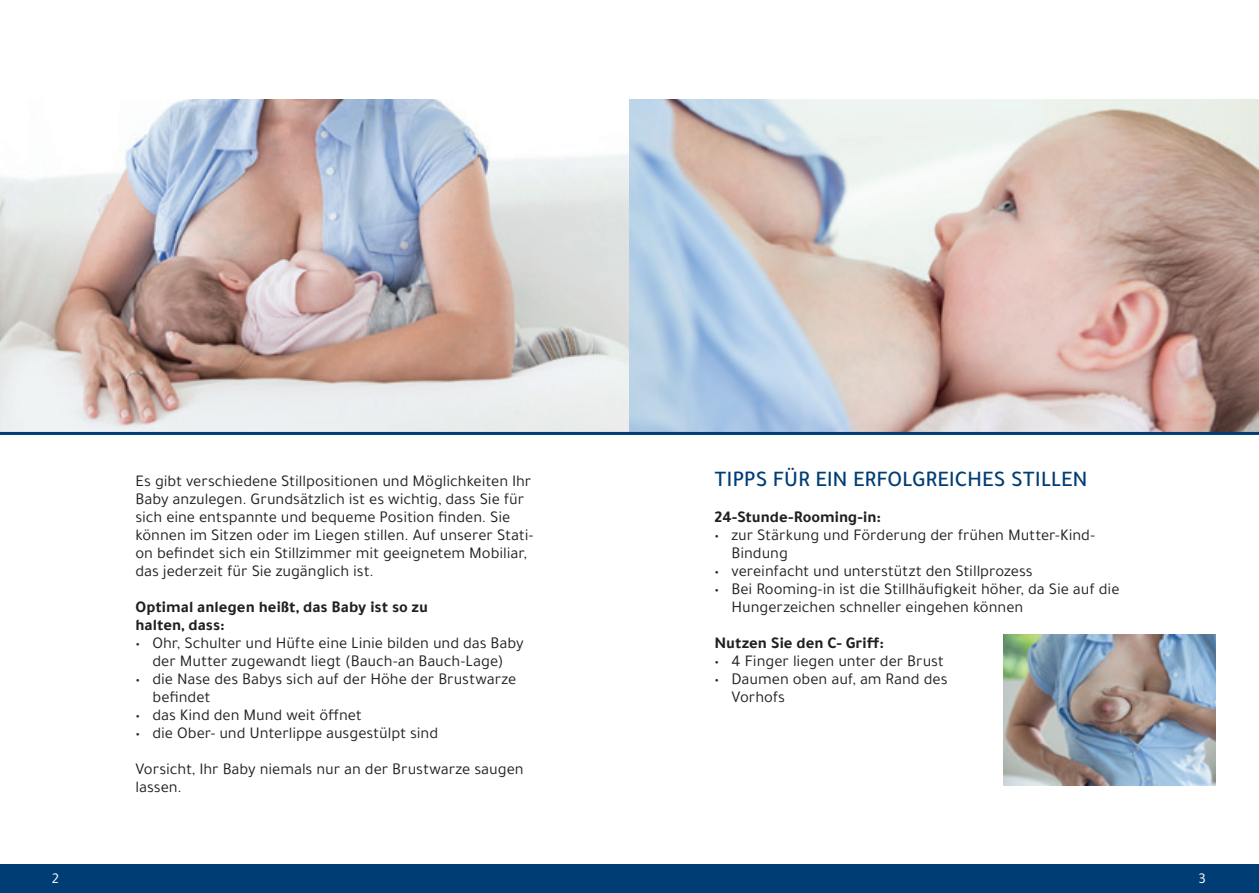
<style>
.page{position:relative;width:1259px;height:893px;background:#fff}
.page>*{position:absolute;margin:0;border:0;box-sizing:border-box;transform-origin:0 0}
.t1{font:500 22.5px "Tajawal";letter-spacing:-.01em;color:#003d74}
.t2{font:16.5px/18px "Tajawal";letter-spacing:-.005em;color:#231f20}
.t3{font:700 16.5px/18px "Tajawal";color:#231f20}
.t4{font:15px "Tajawal";color:#fff}
</style>
<div class="page">
<div style="left:0;top:864px;width:1259px;height:29px;background:#003d74"></div>
<img style="left:0;top:99px;width:1259px;height:333px">
<hr style="left:0;top:432px;width:1259px;height:3px;background:#003d74">
<img style="left:1003px;top:634px;width:213px;height:151px">
<p class="t2" style="left:135px;top:472px;width:399px">Es gibt verschiedene Stillpositionen und Möglichkeiten Ihr Baby anzulegen. Grundsätzlich ist es wichtig, dass Sie für sich eine entspannte und bequeme Position finden. Sie können im Sitzen oder im Liegen stillen. Auf unserer Stati&shy;on befindet sich ein Stillzimmer mit geeignetem Mobiliar, das jederzeit für Sie zugänglich ist.</p>
<p class="t3" style="left:135px;top:598px;width:294px">Optimal anlegen heißt, das Baby ist so zu halten, dass:</p>
<p class="t2" style="left:135px;top:634px;width:390px;text-align:center">• Ohr, Schulter und Hüfte eine Linie bilden und das Baby der Mutter zugewandt liegt (Bauch-an Bauch-Lage)</p>
<p class="t2" style="left:152px;top:670px;width:365px;text-indent:-17px">• die Nase des Babys sich auf der Höhe der Brustwarze befindet</p>
<p class="t2" style="left:135px;top:706px;width:228px">• das Kind den Mund weit öffnet</p>
<p class="t2" style="left:135px;top:715px;width:390px;line-height:36px">• die Ober- und Unterlippe ausgestülpt sind<br>Vorsicht, Ihr Baby niemals nur an der Brustwarze saugen</p>
<p class="t2" style="left:135px;top:778px;width:48px">lassen.</p>
<h1 class="t1" style="left:714px;top:463px;width:375px">TIPPS FÜR EIN ERFOLGREICHES STILLEN</h1>
<p class="t3" style="left:714px;top:508px;width:168px">24-Stunde-Rooming-in:</p>
<p class="t2" style="left:731px;top:526px;width:365px;text-indent:-17px">• zur Stärkung und Förderung der frühen Mutter-Kind-<br>Bindung</p>
<p class="t2" style="left:714px;top:562px;width:319px">• vereinfacht und unterstützt den Stillprozess</p>
<p class="t2" style="left:731px;top:580px;width:389px;text-indent:-17px">• Bei Rooming-in ist die Stillhäufigkeit höher, da Sie auf die<br>Hungerzeichen schneller eingehen können</p>
<p class="t3" style="left:714px;top:634px;width:171px">Nutzen Sie den C- Griff:</p>
<p class="t2" style="left:714px;top:652px;width:231px">• 4 Finger liegen unter der Brust</p>
<p class="t2" style="left:731px;top:670px;width:217px;text-indent:-17px">• Daumen oben auf, am Rand des<br>Vorhofs</p>
<p class="t4" style="left:52px;top:868px;width:9px">2</p>
<p class="t4" style="left:1198px;top:868px;width:9px">3</p>
</div>
